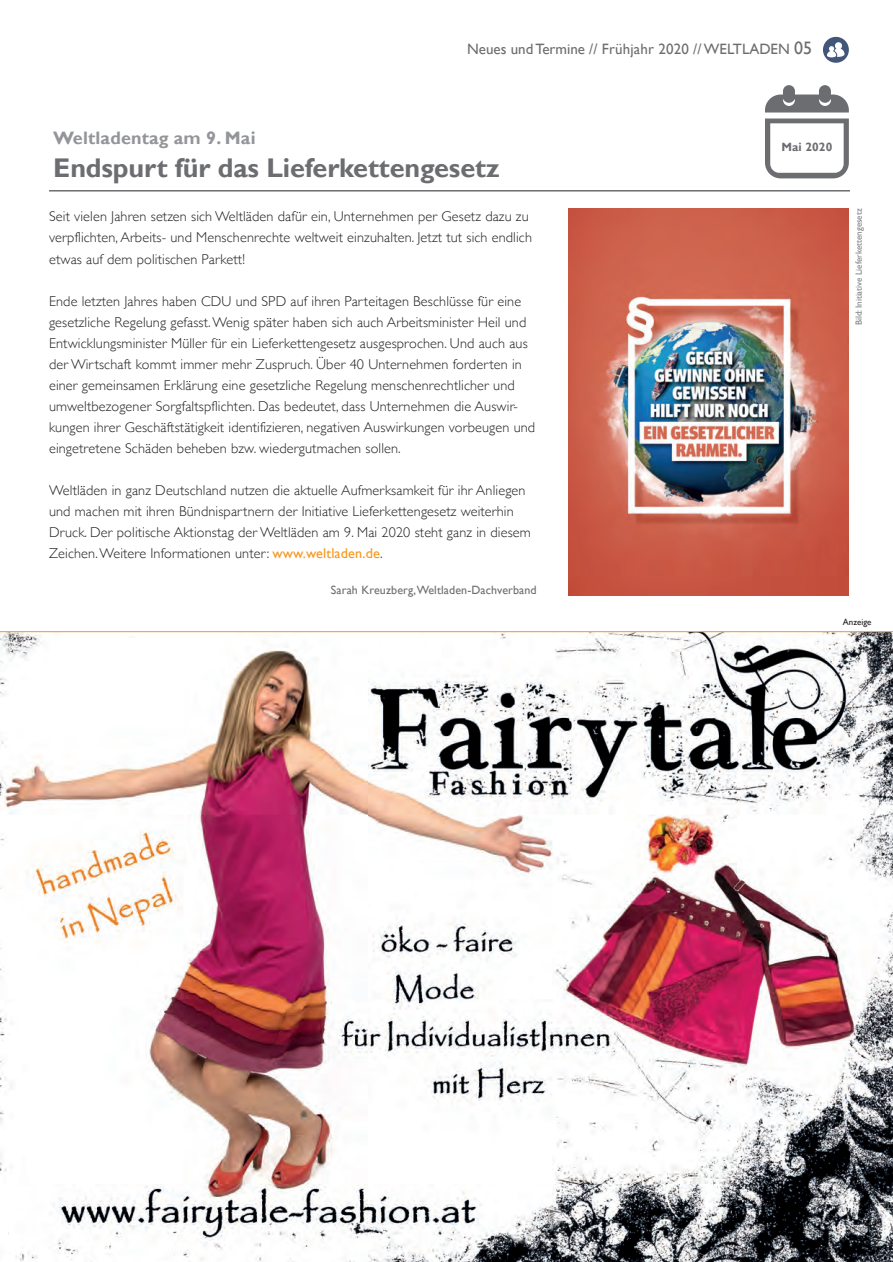
<style>
.page{position:relative;width:893px;height:1262px;background:#fff}
.page>*{position:absolute;margin:0;border:0;box-sizing:border-box;transform-origin:0 0}
.t1{font:700 27px "Gill Sans";letter-spacing:-.005em;color:#6c6d70}
.t2{font:700 18px "Gill Sans";letter-spacing:.01em;color:#939598}
.t3{font:15px "Gill Sans";color:#6c6d70}
.t4{font:300 14.25px/21px "Gill Sans";letter-spacing:.01em;color:#231f20}
.t5{font:12px "Gill Sans";letter-spacing:.01em;color:#6c6d70}
.t6{font:700 12px "Gill Sans";letter-spacing:.01em;color:#6c6d70}
.t7{font:9px "Gill Sans";color:#808285}
.t8{font:9px "Gill Sans";color:#231f20}
.s1{font-size:18px}
.s2{font-weight:400;color:#f7971d}
</style>
<div class="page">
<div style="left:823px;top:37px;width:26px;height:26px;background:#425679;border-radius:50%"></div>
<svg style="left:827px;top:42px;width:17px;height:15px"></svg>
<img style="left:0;top:632px;width:893px;height:630px">
<hr style="left:49px;top:190px;width:801px;height:1px;background:#6c6d70">
<svg style="left:765px;top:85px;width:84px;height:27px"></svg>
<svg style="left:765px;top:118px;width:84px;height:60px"></svg>
<img style="left:569px;top:209px;width:280px;height:386px">
<hr style="left:0;top:631px;width:893px;height:1px;background:#f7971d">
<p class="t3" style="left:467px;top:41px;width:346px">Neues und Termine // Frühjahr 2020 // WELTLADEN <span class="s1">05</span></p>
<p class="t2" style="left:53px;top:127px;width:204px">Weltladentag am 9. Mai</p>
<h1 class="t1" style="left:53px;top:152px;width:448px">Endspurt für das Lieferkettengesetz</h1>
<p class="t4" style="left:49px;top:206px;width:484px">Seit vielen Jahren setzen sich Weltläden dafür ein, Unternehmen per Gesetz dazu zu verpflichten, Arbeits- und Menschenrechte weltweit einzuhalten. Jetzt tut sich endlich etwas auf dem politischen Parkett!</p>
<p class="t4" style="left:49px;top:290px;width:488px">Ende letzten Jahres haben CDU und SPD auf ihren Parteitagen Beschlüsse für eine gesetzliche Regelung gefasst. Wenig später haben sich auch Arbeitsminister Heil und Entwicklungsminister Müller für ein Lieferkettengesetz ausgesprochen. Und auch aus der Wirtschaft kommt immer mehr Zuspruch. Über 40 Unternehmen forderten in einer gemeinsamen Erklärung eine gesetzliche Regelung menschenrechtlicher und umweltbezogener Sorgfaltspflichten. Das bedeutet, dass Unternehmen die Auswir&shy;kungen ihrer Geschäftstätigkeit identifizieren, negativen Auswirkungen vorbeugen und eingetretene Schäden beheben bzw. wiedergutmachen sollen.</p>
<p class="t4" style="left:49px;top:479px;width:483px">Weltläden in ganz Deutschland nutzen die aktuelle Aufmerksamkeit für ihr Anliegen und machen mit ihren Bündnispartnern der Initiative Lieferkettengesetz weiterhin Druck. Der politische Aktionstag der Weltläden am 9. Mai 2020 steht ganz in diesem Zeichen. Weitere Informationen unter: <span class="s2">www.weltladen.de</span>.</p>
<p class="t5" style="left:331px;top:582px;width:207px">Sarah Kreuzberg, Weltladen-Dachverband</p>
<p class="t6" style="left:781px;top:140px;width:52px">Mai 2020</p>
<p class="t7" style="left:853px;top:325px;width:118px;rotate:-90deg">Bild: Initiative Lieferkettengesetz</p>
<p class="t8" style="left:843px;top:616px;width:30px">Anzeige</p>
</div>
